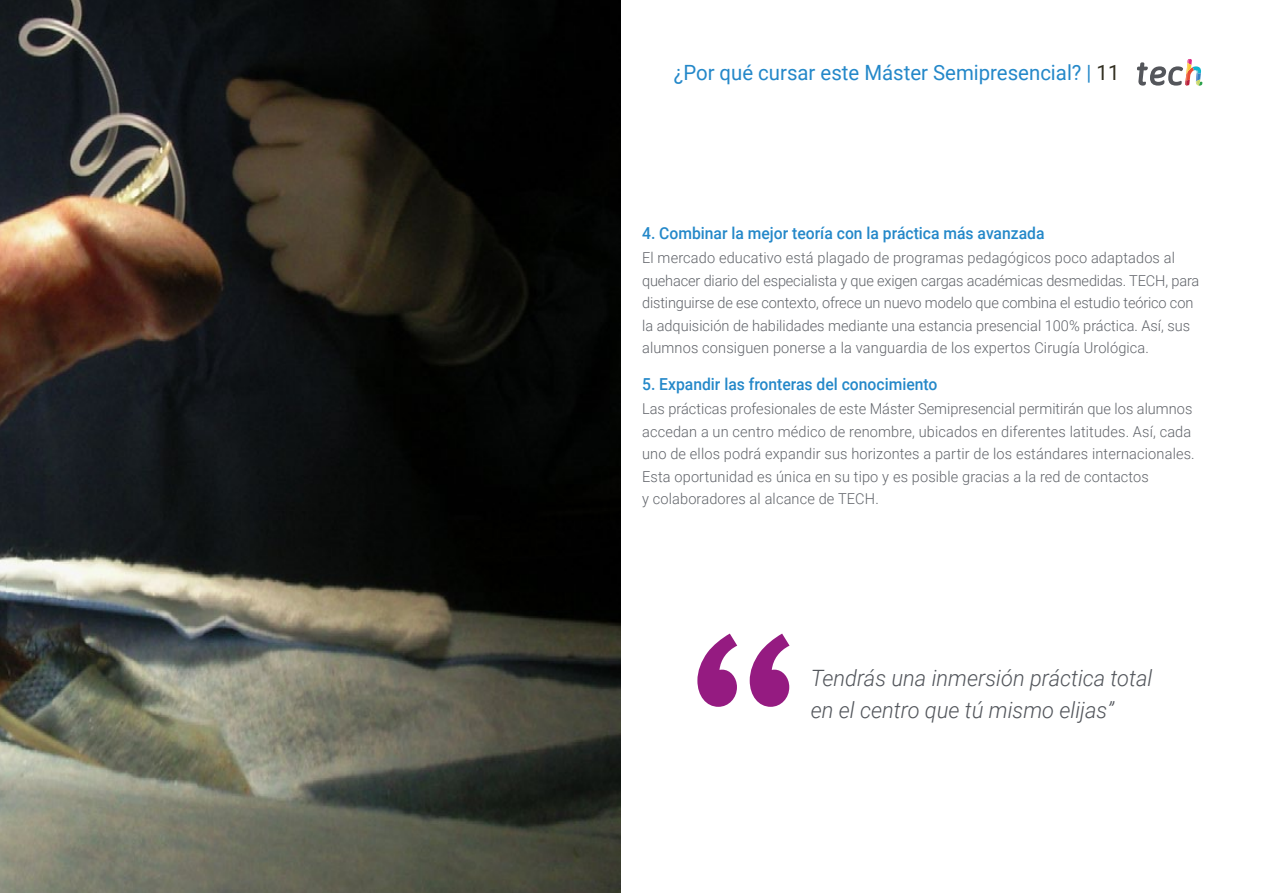
<style>
.page{position:relative;width:1263px;height:893px;background:#fff}
.page>*{position:absolute;margin:0;border:0;box-sizing:border-box;transform-origin:0 0}
.t1{font:italic 300 22.5px/31.5px "Roboto";color:#52555b}
.t2{font:21px "Roboto";color:#2488c9}
.t3{font:500 16.5px "Roboto";color:#2488c9;scale:.95 1}
.t4{font:300 15px/22.5px "Roboto";letter-spacing:.01em;color:#61646a}
.s1{color:#312e20}
</style>
<div class="page">
<svg style="left:1137px;top:59px;width:65px;height:27px"></svg>
<svg style="left:697px;top:634px;width:92px;height:73px"></svg>
<img style="left:0;top:0;width:621px;height:893px">
<h2 class="t2" style="left:674px;top:57px;width:447px">¿Por qué cursar este Máster Semipresencial? | <span class="s1">11</span></h2>
<p class="t3" style="left:642px;top:221px;width:425px">4. Combinar la mejor teoría con la práctica más avanzada</p>
<p class="t4" style="left:642px;top:246px;width:559px">El mercado educativo está plagado de programas pedagógicos poco adaptados al quehacer diario del especialista y que exigen cargas académicas desmedidas. TECH, para distinguirse de ese contexto, ofrece un nuevo modelo que combina el estudio teórico con la adquisición de habilidades mediante una estancia presencial 100% práctica. Así, sus alumnos consiguen ponerse a la vanguardia de los expertos Cirugía Urológica.</p>
<p class="t3" style="left:642px;top:372px;width:312px">5. Expandir las fronteras del conocimiento</p>
<p class="t4" style="left:642px;top:397px;width:554px">Las prácticas profesionales de este Máster Semipresencial permitirán que los alumnos accedan a un centro médico de renombre, ubicados en diferentes latitudes. Así, cada uno de ellos podrá expandir sus horizontes a partir de los estándares internacionales.<br>Esta oportunidad es única en su tipo y es posible gracias a la red de contactos<br>y colaboradores al alcance de TECH.</p>
<h1 class="t1" style="left:811px;top:662px;width:343px">Tendrás una inmersión práctica total en el centro que tú mismo elijas”</h1>
</div>
